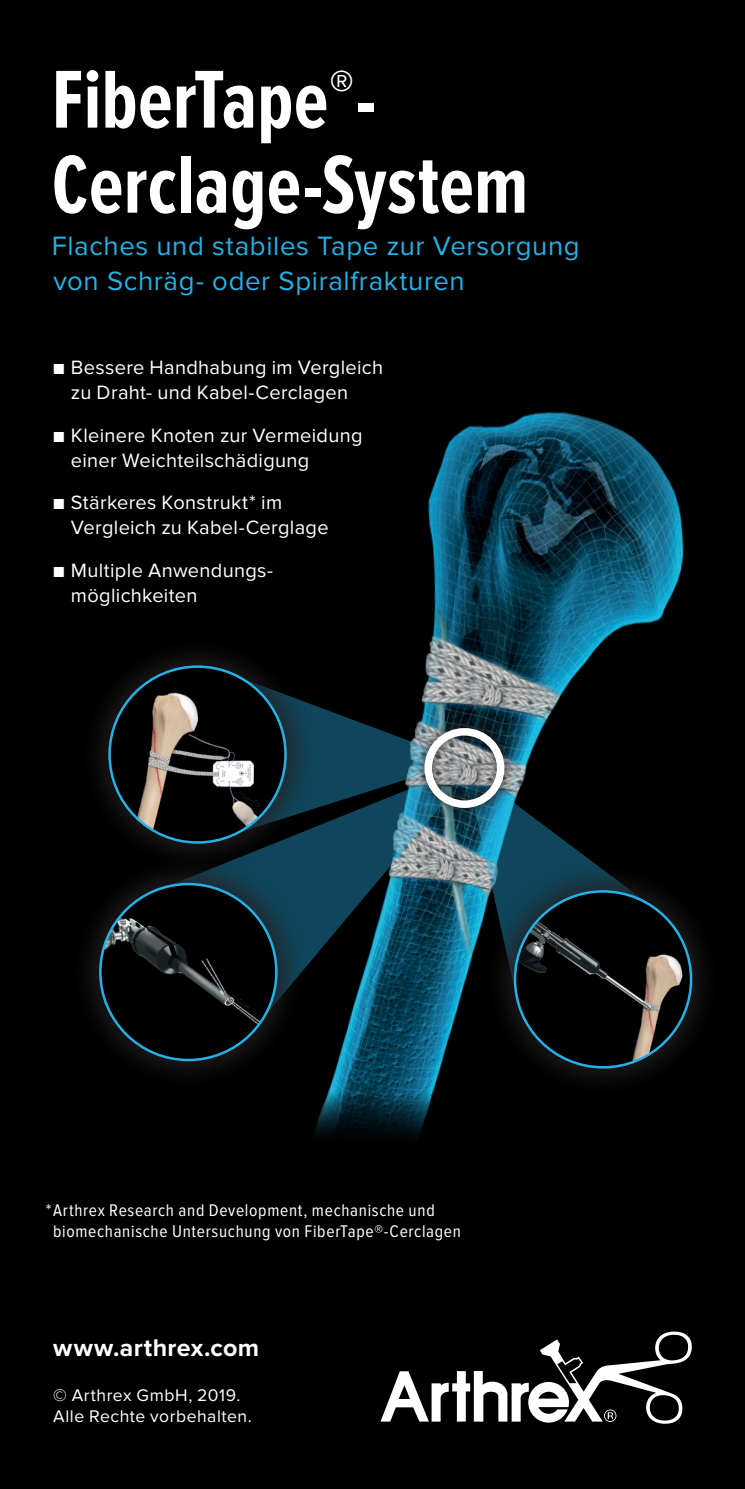
<style>
.page{position:relative;width:745px;height:1489px;background:#fff}
.page>*{position:absolute;margin:0;border:0;box-sizing:border-box;transform-origin:0 0}
.t1{font:700 85px/85px "Proxima Nova Ex Cn";letter-spacing:.005em;color:#fff}
.t2{font:27.5px/35px "Proxima Nova";letter-spacing:.025em;color:#26b1e6}
.t3{font:700 25px "Proxima Nova";letter-spacing:.015em;color:#fff}
.t4{font:20px/25px "Proxima Nova";letter-spacing:.015em;color:#fff}
.t5{font:17.5px/21px "Proxima Nova Cond";letter-spacing:.04em;color:#fff}
.t6{font:17.5px/21px "Proxima Nova";letter-spacing:.03em;color:#fff}
.s1{font-size:17.5px}
</style>
<div class="page">
<div style="left:0;top:0;width:744px;height:1488px;background:#000001"></div>
<svg style="left:380px;top:1331px;width:311px;height:92px"></svg>
<img style="left:315px;top:411px;width:369px;height:726px">
<svg style="left:308px;top:817px;width:138px;height:202px"></svg>
<svg style="left:473px;top:788px;width:185px;height:216px"></svg>
<svg style="left:316px;top:676px;width:117px;height:159px"></svg>
<div style="left:69px;top:852px;width:239px;height:239px;background:#231f20;opacity:.75"></div>
<div style="left:100px;top:884px;width:176px;height:175px;background:#000001;border-radius:50%"></div>
<img style="left:101px;top:906px;width:175px;height:142px">
<div style="left:483px;top:860px;width:239px;height:238px;background:#231f20;opacity:.75"></div>
<div style="left:514px;top:891px;width:176px;height:176px;background:#000001;border-radius:50%"></div>
<img style="left:514px;top:920px;width:176px;height:147px">
<div style="left:78px;top:635px;width:238px;height:238px;background:#231f20;opacity:.75"></div>
<img style="left:109px;top:666px;width:176px;height:176px;border-radius:88px">
<div style="left:414px;top:718px;width:100px;height:99px;background:#231f20;opacity:.6"></div>
<div style="left:424px;top:728px;width:80px;height:80px;border:8px solid #fff;border-radius:50%"></div>
<p class="t1" style="left:52px;top:59px;width:477px">FiberTape<sup>®</sup>-<br>Cerclage-System</p>
<p class="t2" style="left:52px;top:228px;width:529px">Flaches und stabiles Tape zur Versorgung von Schräg- oder Spiralfrakturen</p>
<p class="t4" style="left:71px;top:355px;width:313px;text-indent:-18px"><span class="s1">■</span> Bessere Handhabung im Vergleich zu Draht- und Kabel-Cerclagen</p>
<p class="t4" style="left:71px;top:423px;width:293px;text-indent:-18px"><span class="s1">■</span> Kleinere Knoten zur Vermeidung einer Weichteilschädigung</p>
<p class="t4" style="left:71px;top:490px;width:259px;text-indent:-18px"><span class="s1">■</span> Stärkeres Konstrukt * im<br>Vergleich zu Kabel-Cerglage</p>
<p class="t4" style="left:71px;top:558px;width:203px;text-indent:-18px"><span class="s1">■</span> Multiple Anwendungs&shy;möglichkeiten</p>
<p class="t5" style="left:53px;top:1200px;width:409px;text-indent:-7px">* Arthrex Research and Development, mechanische und biomechanische Untersuchung von FiberTape®-Cerclagen</p>
<p class="t3" style="left:53px;top:1333px;width:207px">www.arthrex.com</p>
<p class="t6" style="left:53px;top:1384px;width:200px">© Arthrex GmbH, 2019.<br>Alle Rechte vorbehalten.</p>
</div>
